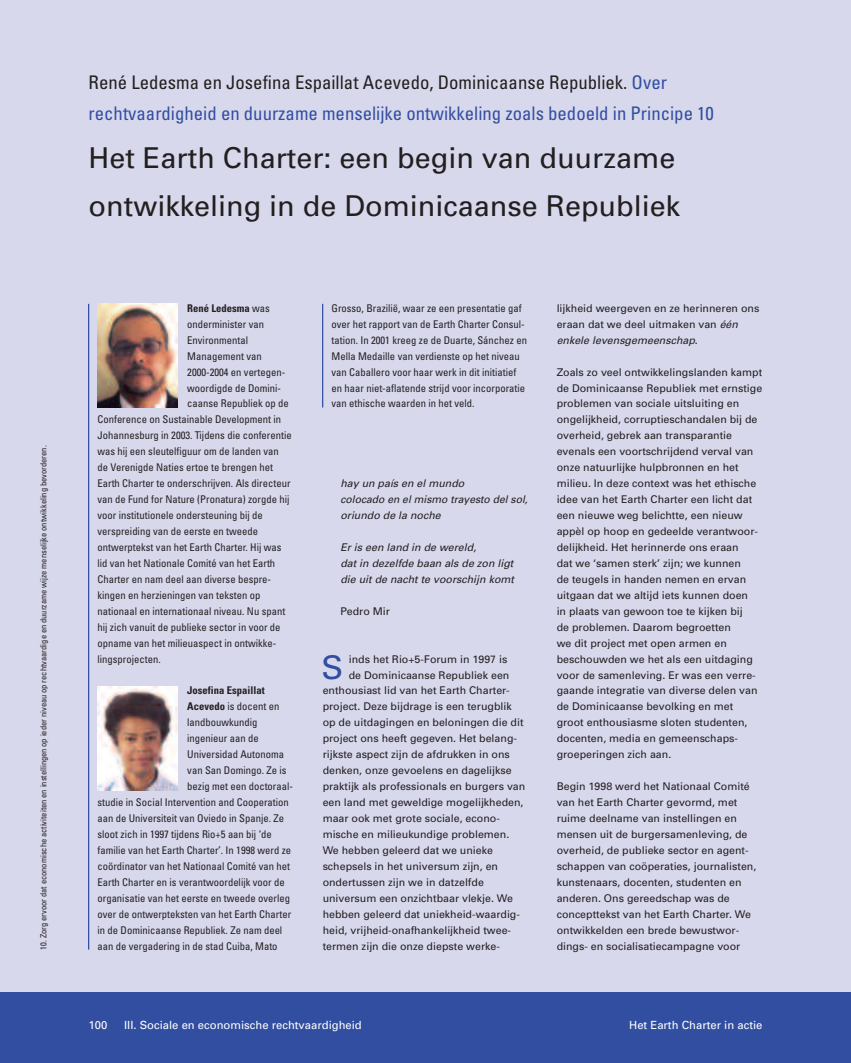
<style>
.page{position:relative;width:851px;height:1063px;background:#fff}
.page>*{position:absolute;margin:0;border:0;box-sizing:border-box;transform-origin:0 0}
.t1{font:32.62px "Univers";color:#324ea1}
.t2{font:28.75px/47.9px "Univers";color:#231f20}
.t3{font:condensed 18.75px/31.9px "Univers";color:#324ea1}
.t4{font:11.25px "Univers";color:#fff}
.t5{font:10.62px/16px "Univers";color:#231f20}
.t6{font:condensed 10.62px/16px "Univers";color:#231f20}
.t7{font:italic 10.62px/16px "Univers";color:#231f20}
.t8{font:700 condensed 10.62px "Univers";color:#231f20}
.t9{font:condensed 8.5px "Univers";color:#231f20}
.s1{color:#231f20}
.s2{font-weight:400}
.s3{font-weight:700}
.s4{font-style:italic}
</style>
<div class="page">
<div style="left:0;top:0;width:850px;height:1063px;background:#d8d8ec"></div>
<div style="left:0;top:992px;width:850px;height:71px;background:#324ea1"></div>
<img style="left:97px;top:304px;width:80px;height:103px">
<img style="left:97px;top:687px;width:80px;height:103px">
<hr style="left:88px;top:304px;width:1px;height:646px;background:#324ea1">
<hr style="left:322px;top:304px;width:1px;height:103px;background:#324ea1">
<p class="t9" style="left:40px;top:950px;width:506px;rotate:-90deg">10. Zorg ervoor dat economische activiteiten en instellingen op ieder niveau op rechtvaardige en duurzame wijze menselijke ontwikkeling bevorderen.</p>
<h3 class="t3" style="left:89px;top:68px;width:626px"><span class="s1">René Ledesma en Josefina Espaillat Acevedo, Dominicaanse Republiek.</span> Over rechtvaardigheid en duurzame menselijke ontwikkeling zoals bedoeld in Principe 10</h3>
<h2 class="t2" style="left:89px;top:137px;width:593px">Het Earth Charter: een begin van duurzame ontwikkeling in de Dominicaanse Republiek</h2>
<p class="t8" style="left:187px;top:304px;width:84px">René Ledesma <span class="s2">was</span></p>
<p class="t6" style="left:187px;top:317px;width:78px">onderminister van</p>
<p class="t6" style="left:187px;top:333px;width:62px">Environmental</p>
<p class="t6" style="left:187px;top:349px;width:76px">Management van</p>
<p class="t6" style="left:187px;top:365px;width:99px">2000-2004 en vertegen-</p>
<p class="t6" style="left:187px;top:381px;width:95px">woordigde de Domini-</p>
<p class="t6" style="left:187px;top:397px;width:103px">caanse Republiek op de</p>
<p class="t6" style="left:97px;top:413px;width:185px">Conference on Sustainable Development in</p>
<p class="t6" style="left:97px;top:428px;width:196px">Johannesburg in 2003. Tijdens die conferentie</p>
<p class="t6" style="left:97px;top:444px;width:183px">was hij een sleutelfiguur om de landen van</p>
<p class="t6" style="left:97px;top:460px;width:177px">de Verenigde Naties ertoe te brengen het</p>
<p class="t6" style="left:97px;top:476px;width:194px">Earth Charter te onderschrijven. Als directeur</p>
<p class="t6" style="left:97px;top:492px;width:193px">van de Fund for Nature (Pronatura) zorgde hij</p>
<p class="t6" style="left:97px;top:508px;width:167px">voor institutionele ondersteuning bij de</p>
<p class="t6" style="left:97px;top:524px;width:162px">verspreiding van de eerste en tweede</p>
<p class="t6" style="left:97px;top:540px;width:185px">ontwerptekst van het Earth Charter. Hij was</p>
<p class="t6" style="left:97px;top:556px;width:179px">lid van het Nationale Comité van het Earth</p>
<p class="t6" style="left:97px;top:572px;width:175px">Charter en nam deel aan diverse bespre-</p>
<p class="t6" style="left:97px;top:588px;width:164px">kingen en herzieningen van teksten op</p>
<p class="t6" style="left:97px;top:604px;width:189px">nationaal en internationaal niveau. Nu spant</p>
<p class="t6" style="left:97px;top:620px;width:184px">hij zich vanuit de publieke sector in voor de</p>
<p class="t6" style="left:97px;top:636px;width:180px">opname van het milieuaspect in ontwikke-</p>
<p class="t6" style="left:97px;top:652px;width:65px">lingsprojecten.</p>
<p class="t8" style="left:187px;top:687px;width:79px">Josefina Espaillat</p>
<p class="t6" style="left:187px;top:700px;width:94px"><span class="s3">Acevedo</span> is docent en</p>
<p class="t6" style="left:187px;top:715px;width:72px">landbouwkundig</p>
<p class="t6" style="left:187px;top:731px;width:73px">ingenieur aan de</p>
<p class="t6" style="left:187px;top:747px;width:98px">Universidad Autonoma</p>
<p class="t6" style="left:187px;top:763px;width:101px">van San Domingo. Ze is</p>
<p class="t6" style="left:187px;top:779px;width:107px">bezig met een doctoraal-</p>
<p class="t6" style="left:97px;top:795px;width:193px">studie in Social Intervention and Cooperation</p>
<p class="t6" style="left:97px;top:811px;width:188px">aan de Universiteit van Oviedo in Spanje. Ze</p>
<p class="t6" style="left:97px;top:827px;width:176px">sloot zich in 1997 tijdens Rio+5 aan bij ‘de</p>
<p class="t6" style="left:97px;top:843px;width:195px">familie van het Earth Charter’. In 1998 werd ze</p>
<p class="t6" style="left:97px;top:859px;width:194px">coördinator van het Nationaal Comité van het</p>
<p class="t6" style="left:97px;top:875px;width:189px">Earth Charter en is verantwoordelijk voor de</p>
<p class="t6" style="left:97px;top:891px;width:194px">organisatie van het eerste en tweede overleg</p>
<p class="t6" style="left:97px;top:907px;width:195px">over de ontwerpteksten van het Earth Charter</p>
<p class="t6" style="left:97px;top:923px;width:186px">in de Dominicaanse Republiek. Ze nam deel</p>
<p class="t6" style="left:97px;top:939px;width:181px">aan de vergadering in de stad Cuiba, Mato</p>
<p class="t6" style="left:331px;top:301px;width:197px">Grosso, Brazilië, waar ze een presentatie gaf over het rapport van de Earth Charter Consul&shy;tation. In 2001 kreeg ze de Duarte, Sánchez en Mella Medaille van verdienste op het niveau van Caballero voor haar werk in dit initiatief en haar niet-aflatende strijd voor incorporatie van ethische waarden in het veld.</p>
<p class="t7" style="left:340px;top:476px;width:189px">hay un país en el mundo<br>colocado en el mismo trayesto del sol, oriundo de la noche</p>
<p class="t7" style="left:340px;top:540px;width:175px">Er is een land in de wereld,<br>dat in dezelfde baan als de zon ligt die uit de nacht te voorschijn komt</p>
<p class="t5" style="left:340px;top:604px;width:51px">Pedro Mir</p>
<h1 class="t1" style="left:321px;top:655px;width:23px">S</h1>
<p class="t5" style="left:349px;top:652px;width:160px">inds het Rio+5-Forum in 1997 is</p>
<p class="t5" style="left:349px;top:668px;width:162px">de Dominicaanse Republiek een</p>
<p class="t5" style="left:322px;top:684px;width:188px">enthousiast lid van het Earth Charter-</p>
<p class="t5" style="left:322px;top:700px;width:190px">project. Deze bijdrage is een terugblik</p>
<p class="t5" style="left:322px;top:716px;width:202px">op de uitdagingen en beloningen die dit</p>
<p class="t5" style="left:322px;top:732px;width:196px">project ons heeft gegeven. Het belang-</p>
<p class="t5" style="left:322px;top:747px;width:189px">rijkste aspect zijn de afdrukken in ons</p>
<p class="t5" style="left:322px;top:763px;width:190px">denken, onze gevoelens en dagelijkse</p>
<p class="t5" style="left:322px;top:779px;width:204px">praktijk als professionals en burgers van</p>
<p class="t5" style="left:322px;top:795px;width:202px">een land met geweldige mogelijkheden,</p>
<p class="t5" style="left:322px;top:811px;width:179px">maar ook met grote sociale, econo-</p>
<p class="t5" style="left:322px;top:827px;width:188px">mische en milieukundige problemen.</p>
<p class="t5" style="left:322px;top:843px;width:172px">We hebben geleerd dat we unieke</p>
<p class="t5" style="left:322px;top:859px;width:177px">schepsels in het universum zijn, en</p>
<p class="t5" style="left:322px;top:875px;width:163px">ondertussen zijn we in datzelfde</p>
<p class="t5" style="left:322px;top:891px;width:192px">universum een onzichtbaar vlekje. We</p>
<p class="t5" style="left:322px;top:907px;width:199px">hebben geleerd dat uniekheid-waardig-</p>
<p class="t5" style="left:322px;top:923px;width:190px">heid, vrijheid-onafhankelijkheid twee-</p>
<p class="t5" style="left:322px;top:939px;width:179px">termen zijn die onze diepste werke-</p>
<p class="t5" style="left:556px;top:301px;width:204px">lijkheid weergeven en ze herinneren ons eraan dat we deel uitmaken van <span class="s4">één enkele levensgemeenschap</span>.</p>
<p class="t5" style="left:556px;top:365px;width:207px">Zoals zo veel ontwikkelingslanden kampt de Dominicaanse Republiek met ernstige problemen van sociale uitsluiting en ongelijkheid, corruptieschandalen bij de overheid, gebrek aan transparantie evenals een voortschrijdend verval van onze natuurlijke hulpbronnen en het milieu. In deze context was het ethische idee van het Earth Charter een licht dat een nieuwe weg belichtte, een nieuw appèl op hoop en gedeelde verantwoor&shy;delijkheid. Het herinnerde ons eraan<br>dat we ‘samen sterk’ zijn; we kunnen<br>de teugels in handen nemen en ervan uitgaan dat we altijd iets kunnen doen<br>in plaats van gewoon toe te kijken bij<br>de problemen. Daarom begroetten<br>we dit project met open armen en beschouwden we het als een uitdaging voor de samenleving. Er was een verre&shy;gaande integratie van diverse delen van de Dominicaanse bevolking en met groot enthousiasme sloten studenten, docenten, media en gemeenschaps&shy;groeperingen zich aan.</p>
<p class="t5" style="left:556px;top:779px;width:201px">Begin 1998 werd het Nationaal Comité van het Earth Charter gevormd, met ruime deelname van instellingen en mensen uit de burgersamenleving, de overheid, de publieke sector en agent&shy;schappen van coöperaties, journalisten, kunstenaars, docenten, studenten en anderen. Ons gereedschap was de concepttekst van het Earth Charter. We ontwikkelden een brede bewustwor&shy;dings- en socialisatiecampagne voor</p>
<p class="t4" style="left:89px;top:1021px;width:20px">100</p>
<p class="t4" style="left:124px;top:1021px;width:239px">III. Sociale en economische rechtvaardigheid</p>
<p class="t4" style="left:629px;top:1021px;width:135px">Het Earth Charter in actie</p>
</div>
